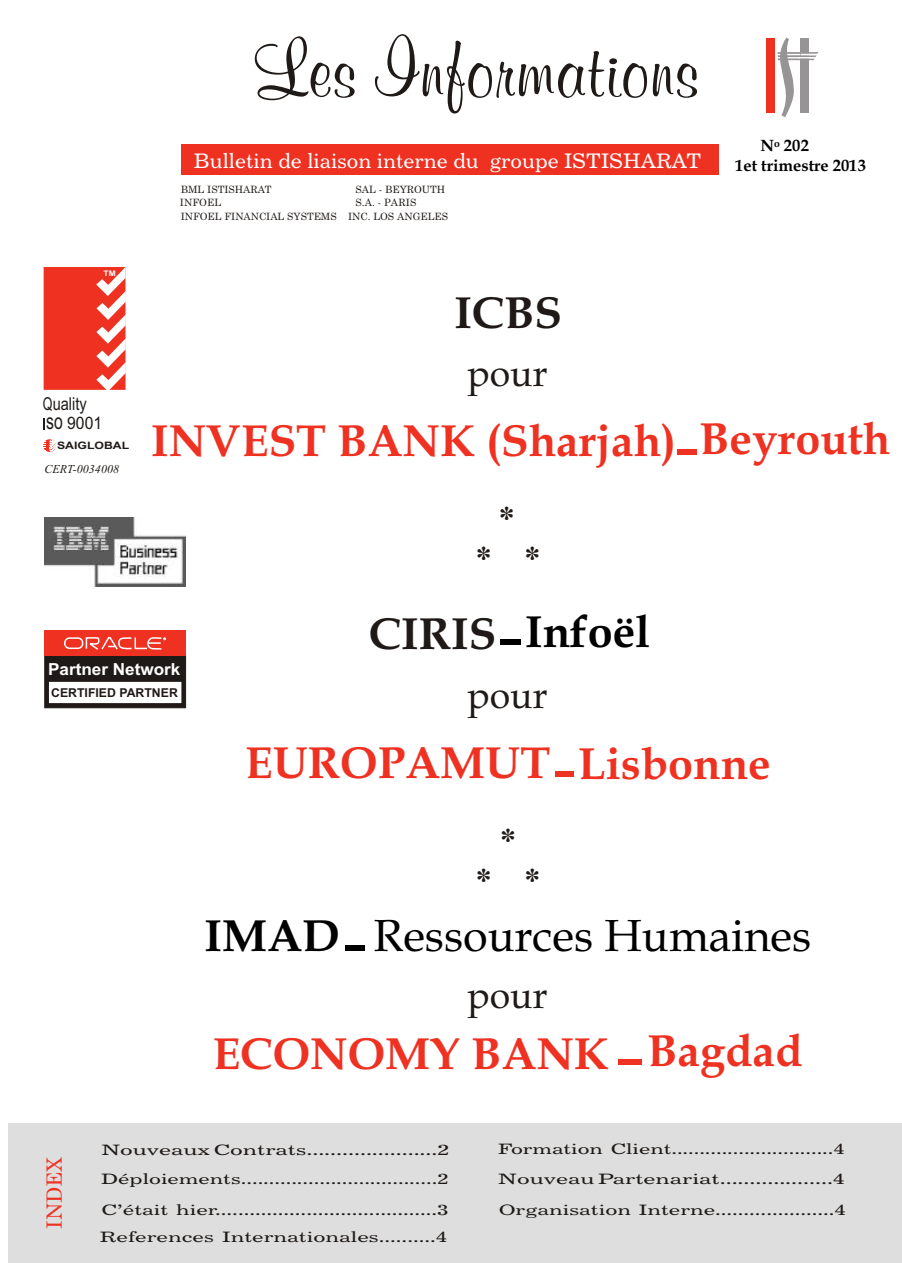
<style>
.page{position:relative;width:902px;height:1263px;background:#fff}
.page>*{position:absolute;margin:0;border:0;box-sizing:border-box;transform-origin:0 0}
.t1{font:700 79.35px "Murray Hill BT";color:#1f1a17}
.t2{font:700 45px "Book Antiqua";color:#ef3122}
.t3{font:45px "Book Antiqua";color:#000}
.t4{font:700 45px "Book Antiqua";color:#000}
.t5{font:700 45px "Book Antiqua";color:#1f1a17}
.t6{font:37.5px "Book Antiqua";color:#1f1a17}
.t7{font:31.8px/41px "Century 731 BT Roman A,Bold";color:#1f1a17;text-align:center}
.t8{font:21px "Century 731 BT Roman A";color:#fff}
.t9{font:21px "Century Schoolbook";color:#ef3122}
.t10{font:17.85px "Arial Narrow";color:#1f1a17;scale:.86 1}
.t11{font:17.25px "Arial Narrow";color:#1f1a17;scale:1.12 1}
.t12{font:700 16.65px "Arial";color:#fff}
.t13{font:700 16.35px/19.6px "Book Antiqua";color:#000}
.t14{font:15px "Century 731 BT Roman A";color:#1f1a17;scale:1.47 1}
.t15{font:15px "Century 731 BT Roman A";color:#1f1a17;scale:1.53 1}
.t16{font:15px "Century 731 BT Roman A";color:#1f1a17;scale:1.45 1}
.t17{font:15px "Century 731 BT Roman A";color:#1f1a17;scale:1.44 1}
.t18{font:15px "Century 731 BT Roman A";color:#1f1a17;scale:1.46 1}
.t19{font:700 12.15px "Arial";color:#1f1a17}
.t20{font:italic 12px "Times New Roman";color:#1f1a17}
.t21{font:700 10.35px "Arial Narrow";color:#1f1a17;scale:1.45 1}
.t22{font:10.05px/14px "Century Schoolbook";color:#1f1a17}
.t23{font:700 7.65px "Arial Narrow";color:#fff;scale:1.34 1}
.s1{font-size:22.2px}
.s2{color:#1f1a17}
.s3{font-weight:700}
.s4{font-family:"Century 731 BT Roman A,Bold";font-weight:400;font-size:40.05px}
</style>
<div class="page">
<div style="left:9px;top:1123px;width:893px;height:140px;background:#dedede"></div>
<svg style="left:43px;top:418px;width:13px;height:34px"></svg>
<div style="left:44px;top:267px;width:82px;height:123px;background:#ef3122"></div>
<svg style="left:96px;top:267px;width:30px;height:123px"></svg>
<div style="left:181px;top:144px;width:537px;height:31px;background:#ef3122"></div>
<div style="left:766px;top:38px;width:8px;height:75px;background:#ef3122"></div>
<svg style="left:778px;top:38px;width:40px;height:79px"></svg>
<img style="left:44px;top:517px;width:141px;height:69px">
<div style="left:45px;top:631px;width:141px;height:25px;background:#ef3122"></div>
<svg style="left:44px;top:636px;width:142px;height:72px"></svg>
<p class="t23" style="left:104px;top:270px;width:11px">TM</p>
<p class="t10" style="left:43px;top:397px;width:53px">Quality</p>
<p class="t11" style="left:46px;top:417px;width:52px"><span class="s1">so</span> 9001</p>
<p class="t21" style="left:57px;top:441px;width:51px">SAIGLOBAL</p>
<p class="t20" style="left:44px;top:464px;width:76px">CERT-0034008</p>
<h1 class="t1" style="left:252px;top:33px;width:447px">Les Informations</h1>
<h3 class="t8" style="left:194px;top:152px;width:509px">Bulletin de liaison interne du groupe ISTISHARAT</h3>
<p class="t22" style="left:181px;top:183px;width:92px">BML ISTISHARAT</p>
<p class="t22" style="left:355px;top:183px;width:91px">SAL - BEYROUTH</p>
<p class="t22" style="left:180px;top:196px;width:43px">INFOEL</p>
<p class="t22" style="left:181px;top:196px;width:269px;text-indent:175px">S.A. - PARIS<br>INFOEL FINANCIAL SYSTEMS INC. LOS ANGELES</p>
<h2 class="t5" style="left:454px;top:295px;width:109px">ICBS</h2>
<h3 class="t6" style="left:467px;top:358px;width:82px">pour</h3>
<p class="t13" style="left:735px;top:137px;width:132px;text-indent:25px">N<sup>o</sup> 202<br>1et trimestre 2013</p>
<h2 class="t2" style="left:151px;top:423px;width:741px">INVEST BANK (Sharjah) <sub>-</sub>Beyrouth</h2>
<h3 class="t7" style="left:476px;top:500px;width:66px">*<br>* *</h3>
<h2 class="t4" style="left:369px;top:615px;width:283px"><span class="s2">CIRIS</span> <sub>-</sub>Infoël</h2>
<p class="t12" style="left:48px;top:662px;width:134px">Partner Network</p>
<p class="t19" style="left:51px;top:688px;width:128px">CERTIFIED PARTNER</p>
<h3 class="t6" style="left:467px;top:680px;width:82px">pour</h3>
<h2 class="t2" style="left:245px;top:745px;width:527px">EUROPAMUT <sub>-</sub>Lisbonne</h2>
<h3 class="t7" style="left:476px;top:822px;width:66px">*<br>* *</h3>
<h2 class="t3" style="left:205px;top:919px;width:608px"><span class="s3">IMAD</span> <sub>-</sub> Ressources Humaines</h2>
<h3 class="t6" style="left:467px;top:981px;width:82px">pour</h3>
<h2 class="t2" style="left:213px;top:1036px;width:591px">ECONOMY BANK <span class="s4">-</span>Bagdad</h2>
<h3 class="t9" style="left:46px;top:1229px;width:73px;rotate:-90deg">INDEX</h3>
<p class="t15" style="left:101px;top:1144px;width:229px">Nouveaux Contrats......................2</p>
<p class="t16" style="left:101px;top:1172px;width:241px">Déploiements...................................2</p>
<p class="t17" style="left:498px;top:1142px;width:242px">Formation Client.............................4</p>
<p class="t15" style="left:498px;top:1172px;width:228px">Nouveau Partenariat...................4</p>
<p class="t14" style="left:101px;top:1204px;width:238px">C’était hier.......................................3</p>
<p class="t18" style="left:499px;top:1204px;width:239px">Organisation Interne.....................4</p>
<p class="t14" style="left:100px;top:1230px;width:238px">References Internationales..........4</p>
</div>
